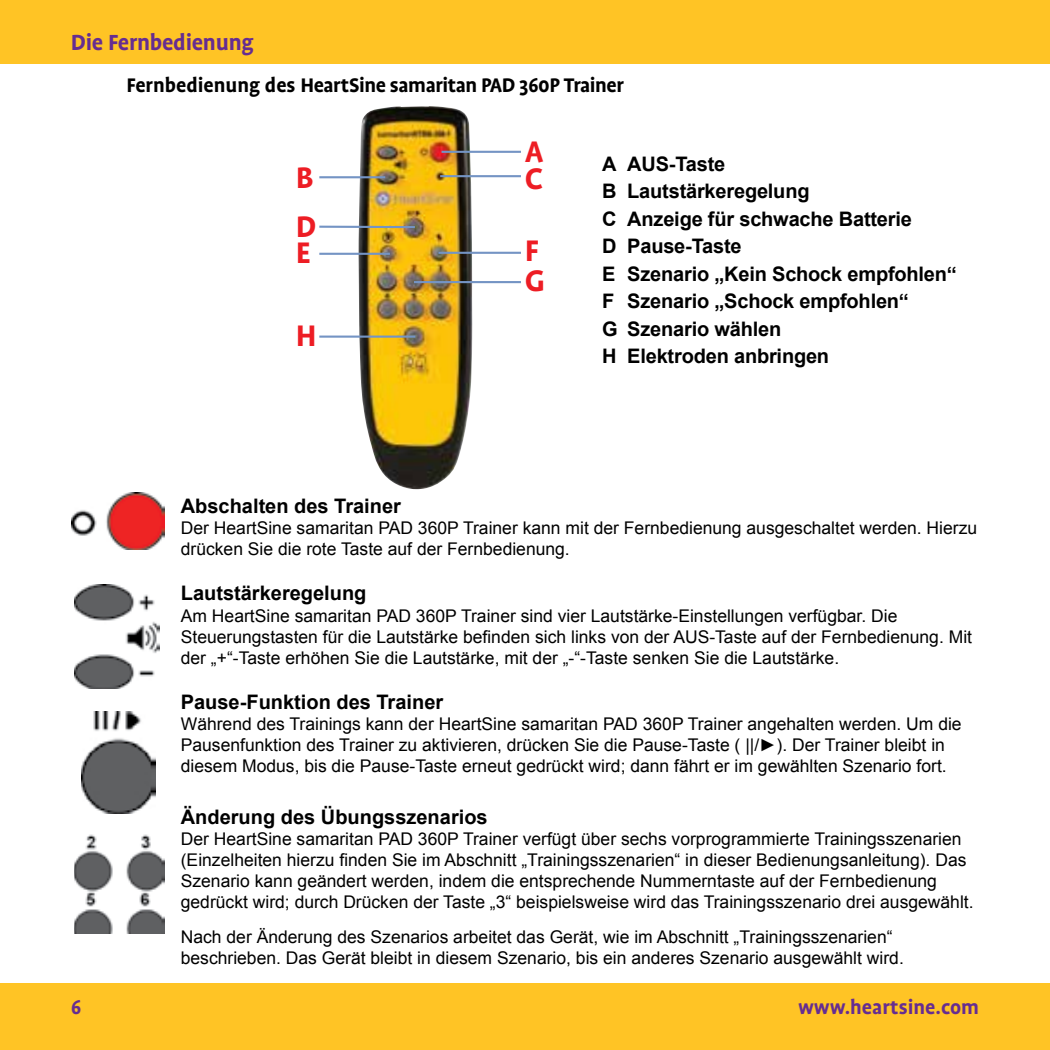
<style>
.page{position:relative;width:1050px;height:1050px;background:#fff}
.page>*{position:absolute;margin:0;border:0;box-sizing:border-box;transform-origin:0 0}
.t1{font:700 34px/48.5px "Profile OT";color:#ed1d24}
.t2{font:700 25px "Profile OT";letter-spacing:-.01em;color:#662d91}
.t3{font:700 22.5px "Profile OT";letter-spacing:-.02em;color:#000}
.t4{font:700 22.5px "Profile OT";color:#662d91}
.t5{font:700 20px/27.5px "Arial";letter-spacing:-.01em;color:#000}
.t6{font:17.5px/21px "Arial";color:#000}
</style>
<div class="page">
<div style="left:0;top:982px;width:1049px;height:67px;background:#ffc425"></div>
<div style="left:0;top:0;width:1049px;height:64px;background:#ffc425"></div>
<img style="left:72px;top:492px;width:92px;height:57px">
<img style="left:74px;top:584px;width:86px;height:104px">
<img style="left:81px;top:711px;width:74px;height:102px">
<img style="left:74px;top:834px;width:90px;height:99px">
<img style="left:358px;top:106px;width:114px;height:383px">
<hr style="left:441px;top:151px;width:80px;height:2px;background:#7494c4">
<hr style="left:414px;top:281px;width:107px;height:2px;background:#7494c4">
<hr style="left:319px;top:176px;width:66px;height:2px;background:#7494c4">
<hr style="left:319px;top:226px;width:96px;height:2px;background:#7494c4">
<hr style="left:319px;top:253px;width:71px;height:2px;background:#7494c4">
<hr style="left:438px;top:252px;width:83px;height:2px;background:#7494c4">
<hr style="left:319px;top:335px;width:96px;height:2px;background:#7494c4">
<hr style="left:440px;top:175px;width:81px;height:2px;background:#7494c4">
<h2 class="t2" style="left:71px;top:28px;width:184px">Die Fernbedienung</h2>
<p class="t3" style="left:126px;top:73px;width:499px">Fernbedienung des HeartSine samaritan PAD 360P Trainer</p>
<h1 class="t1" style="left:524px;top:128px;width:20px">A</h1>
<h1 class="t1" style="left:296px;top:155px;width:22px">B<br>D</h1>
<h1 class="t1" style="left:296px;top:230px;width:16px">E</h1>
<h1 class="t1" style="left:524px;top:236px;width:22px;line-height:30.5px">F<br>G</h1>
<h1 class="t1" style="left:296px;top:312px;width:22px">H</h1>
<h1 class="t1" style="left:524px;top:156px;width:20px">C</h1>
<p class="t5" style="left:602px;top:150px;width:356px">A AUS-Taste<br>B Lautstärkeregelung<br>C Anzeige für schwache Batterie<br>D Pause-Taste<br>E Szenario „Kein Schock empfohlen“<br>F Szenario „Schock empfohlen“<br>G Szenario wählen<br>H Elektroden anbringen</p>
<p class="t5" style="left:181px;top:493px;width:222px">Abschalten des Trainer</p>
<p class="t6" style="left:181px;top:517px;width:797px">Der HeartSine samaritan PAD 360P Trainer kann mit der Fernbedienung ausgeschaltet werden. Hierzu drücken Sie die rote Taste auf der Fernbedienung.</p>
<p class="t5" style="left:181px;top:580px;width:187px">Lautstärkeregelung</p>
<p class="t6" style="left:181px;top:605px;width:792px">Am HeartSine samaritan PAD 360P Trainer sind vier Lautstärke-Einstellungen verfügbar. Die<br>Steuerungstasten für die Lautstärke befinden sich links von der AUS-Taste auf der Fernbedienung. Mit der „+“-Taste erhöhen Sie die Lautstärke, mit der „-“-Taste senken Sie die Lautstärke.</p>
<p class="t5" style="left:181px;top:688px;width:264px">Pause-Funktion des Trainer</p>
<p class="t6" style="left:181px;top:713px;width:782px">Während des Trainings kann der HeartSine samaritan PAD 360P Trainer angehalten werden. Um die<br>Pausenfunktion des Trainer zu aktivieren, drücken Sie die Pause-Taste ( ||/►). Der Trainer bleibt in diesem Modus, bis die Pause-Taste erneut gedrückt wird; dann fährt er im gewählten Szenario fort.</p>
<p class="t5" style="left:181px;top:804px;width:308px">Änderung des Übungsszenarios</p>
<p class="t6" style="left:181px;top:828px;width:794px">Der HeartSine samaritan PAD 360P Trainer verfügt über sechs vorprogrammierte Trainingsszenarien (Einzelheiten hierzu finden Sie im Abschnitt „Trainingsszenarien“ in dieser Bedienungsanleitung). Das Szenario kann geändert werden, indem die entsprechende Nummerntaste auf der Fernbedienung gedrückt wird; durch Drücken der Taste „3“ beispielsweise wird das Trainingsszenario drei ausgewählt.</p>
<p class="t6" style="left:181px;top:926px;width:724px">Nach der Änderung des Szenarios arbeitet das Gerät, wie im Abschnitt „Trainingsszenarien“ beschrieben. Das Gerät bleibt in diesem Szenario, bis ein anderes Szenario ausgewählt wird.</p>
<p class="t4" style="left:71px;top:995px;width:12px">6</p>
<p class="t4" style="left:798px;top:995px;width:182px">www.heartsine.com</p>
</div>
